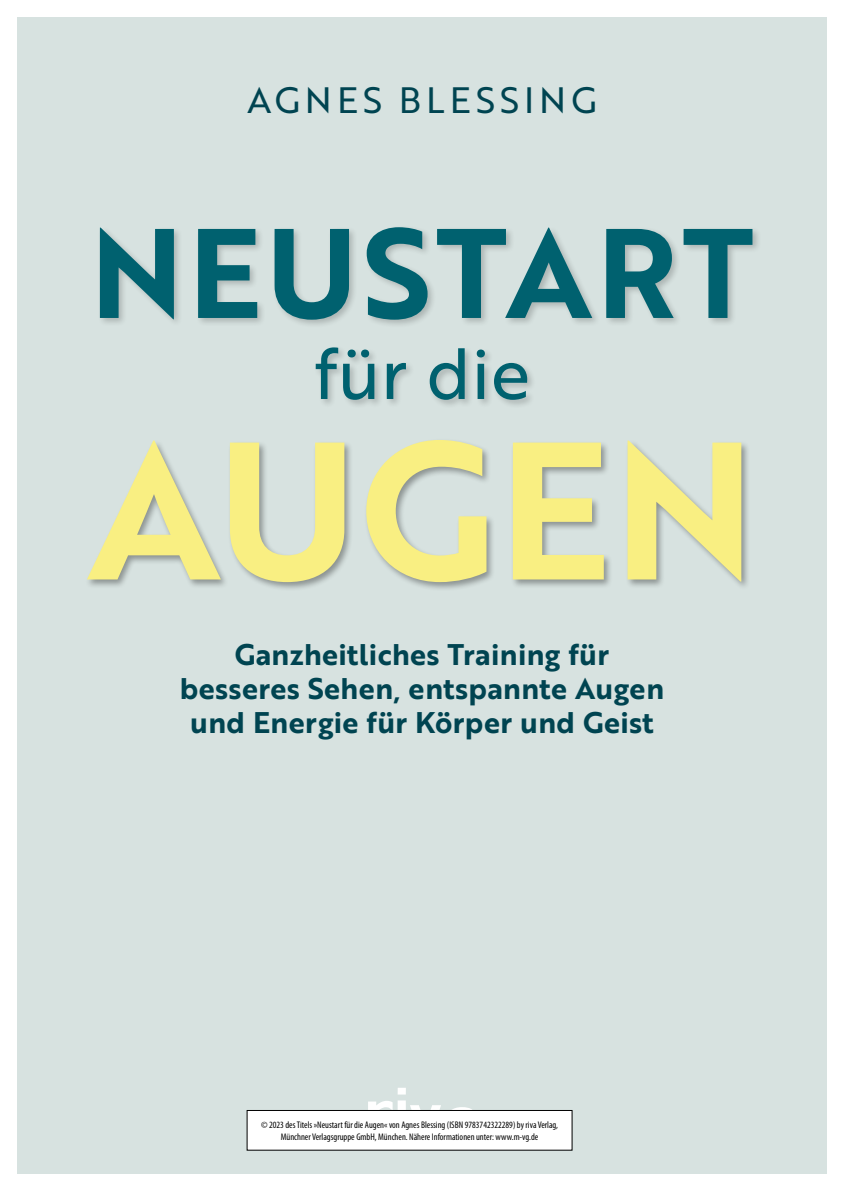
<style>
.page{position:relative;width:844px;height:1191px;background:#fff}
.page>*{position:absolute;margin:0;border:0;box-sizing:border-box;transform-origin:0 0}
.t1{font:190.05px "Brother 1816 Bold";letter-spacing:.015em;color:#f9ef82}
.t2{font:123.55px "Brother 1816 Bold";letter-spacing:.04em;color:#00616f}
.t3{font:70.52px "Brother 1816 Regular";color:#00616f}
.t4{font:35.7px "Brother 1816 Regular";letter-spacing:.14em;color:#004451}
.t5{font:29.05px/34.1px "Brother 1816 Bold";letter-spacing:.01em;color:#004451;text-align:center}
.t6{font:condensed 9.62px "Myriad Pro";color:#000}
</style>
<div class="page">
<div style="left:17px;top:17px;width:809px;height:1156px;background:#d7e2e0"></div>
<div style="left:98px;top:225px;width:663px;height:184px;background:#000;opacity:.2"></div>
<div style="left:86px;top:438px;width:664px;height:153px;background:#000;opacity:.35"></div>
<svg style="left:368px;top:1088px;width:104px;height:22px"></svg>
<div style="left:247px;top:1110px;width:325px;height:40px;background:#fff"></div>
<div style="left:246px;top:1110px;width:326px;height:40px;border:1px solid #000"></div>
<p class="t4" style="left:247px;top:74px;width:350px">AGNES BLESSING</p>
<p class="t2" style="left:90px;top:180px;width:664px">NEUSTART</p>
<p class="t3" style="left:313px;top:321px;width:218px">für die</p>
<p class="t1" style="left:88px;top:367px;width:669px">AUGEN</p>
<p class="t5" style="left:180px;top:636px;width:486px">Ganzheitliches Training für besseres Sehen, entspannte Augen und Energie für Körper und Geist</p>
<p class="t6" style="left:261px;top:1119px;width:298px">© 2023 des Titels »Neustart für die Augen« von Agnes Blessing (ISBN 9783742322289) by riva Verlag,</p>
<p class="t6" style="left:281px;top:1130px;width:259px">Münchner Verlagsgruppe GmbH, München. Nähere Informationen unter: www.m-vg.de</p>
</div>
